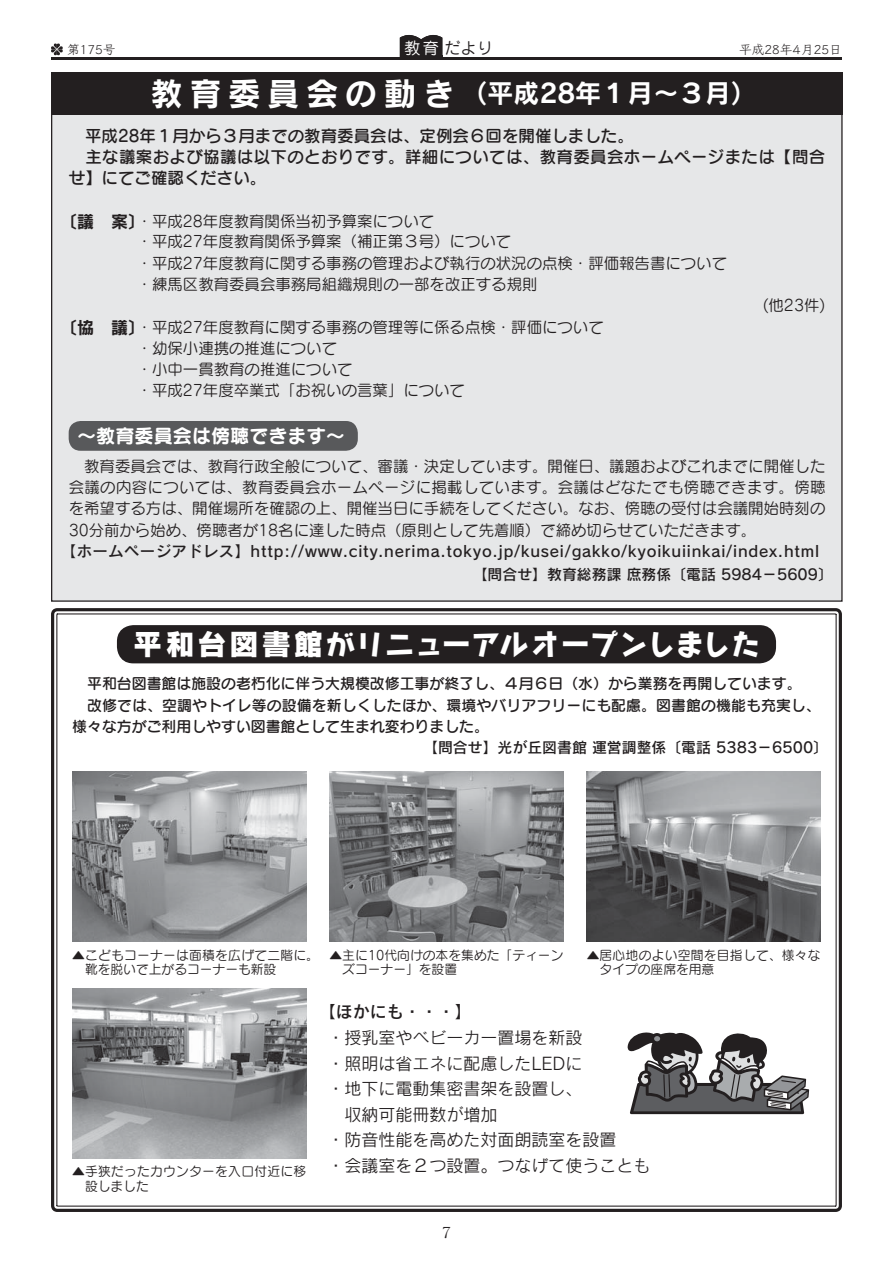
<style>
.page{position:relative;width:893px;height:1263px;background:#fff}
.page>*{position:absolute;margin:0;border:0;box-sizing:border-box;transform-origin:0 0}
.t1{font:29.1px "Rodin Maria Pro EB 90 pv RKSJ H";letter-spacing:.02em;color:#fff}
.t2{font:25.95px "Rodin Pro B 90 pv RKSJ H";color:#fff}
.t3{font:19.2px "Seurat Pro N B 90 pv RKSJ H";color:#fff}
.t4{font:16.95px/25.5px "Rodin Pro M 90 pv RKSJ H";color:#231f20}
.t5{font:16.95px "Rodin Pro DB 90 pv RKSJ H";color:#231f20}
.t6{font:16.5px/21.3px "Seurat Pro DB 90 pv RKSJ H";color:#231f20}
.t7{font:15.9px "Jun 201 Pro Regular 90 pv RKSJ H";letter-spacing:.09em;color:#231f20}
.t8{font:15.45px/21px "Seurat Pro N M 90 pv RKSJ H";color:#231f20}
.t9{font:15.45px "Rodin Pro N DB 90 pv RKSJ H";letter-spacing:.05em;color:#231f20}
.t10{font:14.85px/21.3px "Seurat Pro N DB 90 pv RKSJ H";color:#231f20}
.t11{font:14.85px "Rodin Pro DB 90 pv RKSJ H";color:#231f20}
.t12{font:14.85px "Matisse CID M 90 pv RKSJ H";color:#231f20}
.t13{font:12.75px/14.9px "Seurat Pro N M 90 pv RKSJ H";letter-spacing:.02em;color:#231f20}
.t14{font:12.75px/14.9px "Seurat Pro N M 90 pv RKSJ H";color:#231f20}
.t15{font:12.75px "Klee Pro M 90 pv RKSJ H";color:#231f20}
.s1{color:#fff}
.s2{font-size:32.4px}
.s3{font-family:"Rodin Pro B 90 pv RKSJ H";font-size:16.95px}
</style>
<div class="page">
<div style="left:52px;top:81px;width:790px;height:520px;background:#e6e7e8"></div>
<hr style="left:51px;top:57px;width:791px;height:3px;background:#231f20">
<svg style="left:400px;top:35px;width:42px;height:20px"></svg>
<div style="left:400px;top:55px;width:42px;height:5px;background:#231f20"></div>
<svg style="left:51px;top:43px;width:12px;height:12px"></svg>
<div style="left:51px;top:608px;width:791px;height:604px;border:3px solid #231f20;border-radius:5px"></div>
<svg style="left:56px;top:613px;width:781px;height:594px"></svg>
<div style="left:51px;top:72px;width:792px;height:43px;background:#231f20"></div>
<div style="left:117px;top:625px;width:659px;height:38px;background:#231f20;border-radius:16px"></div>
<div style="left:69px;top:421px;width:289px;height:30px;background:#58595b;border-radius:12px"></div>
<img style="left:72px;top:772px;width:234px;height:170px">
<img style="left:72px;top:989px;width:234px;height:170px">
<img style="left:330px;top:772px;width:233px;height:170px">
<img style="left:587px;top:772px;width:234px;height:170px">
<svg style="left:628px;top:1032px;width:181px;height:82px"></svg>
<p class="t15" style="left:67px;top:44px;width:50px">第175号</p>
<p class="t7" style="left:404px;top:42px;width:90px"><span class="s1">教育</span>だより</p>
<p class="t15" style="left:739px;top:44px;width:104px">平成28年４月25日</p>
<h2 class="t2" style="left:150px;top:84px;width:608px"><span class="s2">教育委員会の動き</span>（平成28年１月～３月）</h2>
<p class="t6" style="left:69px;top:127px;width:758px">　平成28年１月から３月までの教育委員会は、定例会６回を開催しました。<br>　主な議案および協議は以下のとおりです。詳細については、教育委員会ホームページまたは【問合せ】にてご確認ください。</p>
<p class="t8" style="left:137px;top:213px;width:592px;text-indent:-77px"><span class="s3">〔議　案〕</span>・平成28年度教育関係当初予算案について<br>・平成27年度教育関係予算案（補正第３号）について<br>・平成27年度教育に関する事務の管理および執行の状況の点検・評価報告書について・練馬区教育委員会事務局組織規則の一部を改正する規則</p>
<p class="t8" style="left:762px;top:297px;width:65px">(他23件)</p>
<p class="t8" style="left:137px;top:319px;width:469px;text-indent:-77px"><span class="s3">〔協　議〕</span>・平成27年度教育に関する事務の管理等に係る点検・評価について・幼保小連携の推進について<br>・小中一貫教育の推進について<br>・平成27年度卒業式「お祝いの言葉」について</p>
<p class="t3" style="left:77px;top:429px;width:269px">～教育委員会は傍聴できます～</p>
<p class="t8" style="left:69px;top:457px;width:758px;text-align:justify">　教育委員会では、教育行政全般について、審議・決定しています。開催日、議題およびこれまでに開催した会議の内容については、教育委員会ホームページに掲載しています。会議はどなたでも傍聴できます。傍聴を希望する方は、開催場所を確認の上、開催当日に手続をしてください。なお、傍聴の受付は会議開始時刻の30分前から始め、傍聴者が18名に達した時点（原則として先着順）で締め切らせていただきます。</p>
<p class="t9" style="left:61px;top:545px;width:760px">【ホームページアドレス】http://www.city.nerima.tokyo.jp/kusei/gakko/kyoikuiinkai/index.html</p>
<p class="t11" style="left:473px;top:568px;width:362px">【問合せ】教育総務課 庶務係〔電話 5984－5609〕</p>
<h1 class="t1" style="left:133px;top:633px;width:628px">平和台図書館がリニューアルオープンしました</h1>
<p class="t10" style="left:72px;top:675px;width:750px">　平和台図書館は施設の老朽化に伴う大規模改修工事が終了し、４月６日（水）から業務を再開しています。<br>　改修では、空調やトイレ等の設備を新しくしたほか、環境やバリアフリーにも配慮。図書館の機能も充実し、様々な方がご利用しやすい図書館として生まれ変わりました。</p>
<p class="t11" style="left:423px;top:742px;width:406px">【問合せ】光が丘図書館 運営調整係〔電話 5383－6500〕</p>
<p class="t13" style="left:85px;top:949px;width:235px;text-indent:-13px">▲ こどもコーナーは面積を広げて二階に。靴を脱いで上がるコーナーも新設</p>
<p class="t13" style="left:85px;top:1166px;width:223px;text-indent:-13px">▲ 手狭だったカウンターを入口付近に移設しました</p>
<p class="t14" style="left:342px;top:949px;width:223px;text-indent:-13px">▲ 主に10代向けの本を集めた「ティーンズコーナー」を設置</p>
<p class="t13" style="left:600px;top:949px;width:223px;text-indent:-13px">▲ 居心地のよい空間を目指して、様々なタイプの座席を用意</p>
<p class="t5" style="left:319px;top:1006px;width:155px">【ほかにも・・・】</p>
<p class="t4" style="left:327px;top:1027px;width:325px">・授乳室やベビーカー置場を新設<br>・照明は省エネに配慮したLEDに<br>・地下に電動集密書架を設置し、<br>　収納可能冊数が増加<br>・防音性能を高めた対面朗読室を設置<br>・会議室を２つ設置。つなげて使うことも</p>
<p class="t12" style="left:442px;top:1226px;width:11px">7</p>
</div>
